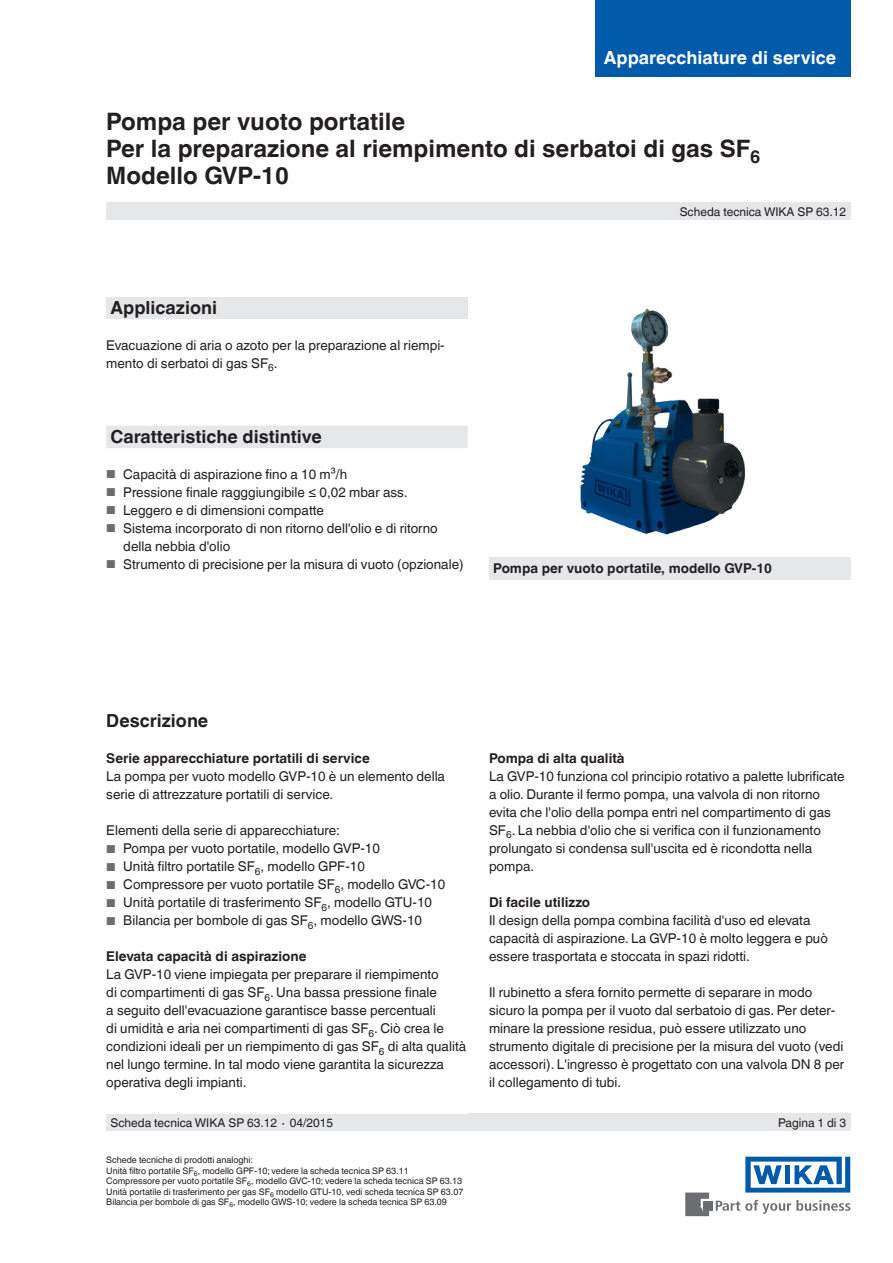
<style>
.page{position:relative;width:893px;height:1263px;background:#fff}
.page>*{position:absolute;margin:0;border:0;box-sizing:border-box;transform-origin:0 0}
.t1{font:700 24px/27px "Helvetica World";color:#231f20}
.t2{font:700 18px "Helvetica World";color:#231f20}
.t3{font:700 18px "Helvetica World";color:#fff}
.t4{font:13.5px/18px "Helvetica World";color:#231f20}
.t5{font:700 13.5px "Helvetica World";color:#231f20}
.t6{font:12px "Helvetica World";color:#231f20}
.t7{font:9px/10.5px "Helvetica World";color:#231f20}
.s1{font-size:11.55px;color:#6c6d70}
</style>
<div class="page">
<div style="left:106px;top:298px;width:362px;height:21px;background:#e6e7e9"></div>
<svg style="left:716px;top:1200px;width:134px;height:14px"></svg>
<div style="left:703px;top:1201px;width:9px;height:9px;background:#6c6d70"></div>
<svg style="left:685px;top:1192px;width:24px;height:24px"></svg>
<svg style="left:745px;top:1157px;width:105px;height:35px"></svg>
<div style="left:106px;top:203px;width:744px;height:17px;background:#e6e7e9"></div>
<div style="left:106px;top:1114px;width:744px;height:17px;background:#e6e7e9"></div>
<div style="left:595px;top:0;width:255px;height:77px;background:#015aaa"></div>
<div style="left:489px;top:557px;width:361px;height:23px;background:#e6e7e9"></div>
<div style="left:106px;top:426px;width:362px;height:22px;background:#e6e7e9"></div>
<img style="left:580px;top:308px;width:166px;height:227px">
<h2 class="t3" style="left:604px;top:47px;width:234px">Apparecchiature di service</h2>
<h1 class="t1" style="left:106px;top:108px;width:656px">Pompa per vuoto portatile<br>Per la preparazione al riempimento di serbatoi di gas SF<sub>6<br></sub>Modello GVP-10</h1>
<p class="t6" style="left:680px;top:204px;width:168px">Scheda tecnica WIKA SP 63.12</p>
<h2 class="t2" style="left:111px;top:297px;width:108px">Applicazioni</h2>
<p class="t4" style="left:106px;top:336px;width:340px">Evacuazione di aria o azoto per la preparazione al riempi&shy;mento di serbatoi di gas SF<sub>6</sub>.</p>
<h2 class="t2" style="left:111px;top:426px;width:213px">Caratteristiche distintive</h2>
<p class="t4" style="left:106px;top:465px;width:242px"><span class="s1">■</span> Capacità di aspirazione fino a 10 m³/h</p>
<p class="t4" style="left:106px;top:483px;width:303px"><span class="s1">■</span> Pressione finale ragggiungibile ≤ 0,02 mbar ass.</p>
<p class="t4" style="left:106px;top:501px;width:219px"><span class="s1">■</span> Leggero e di dimensioni compatte</p>
<p class="t4" style="left:123px;top:519px;width:316px;text-indent:-17px"><span class="s1">■</span> Sistema incorporato di non ritorno dell'olio e di ritorno della nebbia d'olio</p>
<p class="t4" style="left:106px;top:555px;width:359px"><span class="s1">■</span> Strumento di precisione per la misura di vuoto (opzionale)</p>
<p class="t5" style="left:493px;top:561px;width:280px">Pompa per vuoto portatile, modello GVP-10</p>
<h2 class="t2" style="left:106px;top:711px;width:103px">Descrizione</h2>
<p class="t5" style="left:106px;top:751px;width:265px">Serie apparecchiature portatili di service</p>
<p class="t4" style="left:106px;top:768px;width:340px">La pompa per vuoto modello GVP-10 è un elemento della serie di attrezzature portatili di service.</p>
<p class="t4" style="left:106px;top:822px;width:235px">Elementi della serie di apparecchiature:</p>
<p class="t4" style="left:106px;top:840px;width:275px"><span class="s1">■</span> Pompa per vuoto portatile, modello GVP-10</p>
<p class="t4" style="left:106px;top:858px;width:260px"><span class="s1">■</span> Unità filtro portatile SF<sub>6</sub>, modello GPF-10</p>
<p class="t4" style="left:106px;top:876px;width:340px"><span class="s1">■</span> Compressore per vuoto portatile SF<sub>6</sub>, modello GVC-10</p>
<p class="t4" style="left:106px;top:894px;width:327px"><span class="s1">■</span> Unità portatile di trasferimento SF<sub>6</sub>, modello GTU-10</p>
<p class="t4" style="left:106px;top:912px;width:317px"><span class="s1">■</span> Bilancia per bombole di gas SF<sub>6</sub>, modello GWS-10</p>
<p class="t5" style="left:106px;top:949px;width:202px">Elevata capacità di aspirazione</p>
<p class="t4" style="left:106px;top:966px;width:361px">La GVP-10 viene impiegata per preparare il riempimento<br>di compartimenti di gas SF<sub>6</sub>. Una bassa pressione finale<br>a seguito dell'evacuazione garantisce basse percentuali<br>di umidità e aria nei compartimenti di gas SF<sub>6</sub>. Ciò crea le condizioni ideali per un riempimento di gas SF<sub>6</sub> di alta qualità nel lungo termine. In tal modo viene garantita la sicurezza operativa degli impianti.</p>
<p class="t5" style="left:489px;top:750px;width:137px">Pompa di alta qualità</p>
<p class="t4" style="left:489px;top:767px;width:357px">La GVP-10 funziona col principio rotativo a palette lubrificate a olio. Durante il fermo pompa, una valvola di non ritorno evita che l'olio della pompa entri nel compartimento di gas SF<sub>6</sub>. La nebbia d'olio che si verifica con il funzionamento prolungato si condensa sull'uscita ed è ricondotta nella pompa.</p>
<p class="t5" style="left:489px;top:894px;width:103px">Di facile utilizzo</p>
<p class="t4" style="left:489px;top:911px;width:340px">Il design della pompa combina facilità d'uso ed elevata capacità di aspirazione. La GVP-10 è molto leggera e può essere trasportata e stoccata in spazi ridotti.</p>
<p class="t4" style="left:489px;top:983px;width:357px">Il rubinetto a sfera fornito permette di separare in modo sicuro la pompa per il vuoto dal serbatoio di gas. Per deter&shy;minare la pressione residua, può essere utilizzato uno strumento digitale di precisione per la misura del vuoto (vedi accessori). L'ingresso è progettato con una valvola DN 8 per il collegamento di tubi.</p>
<p class="t6" style="left:111px;top:1115px;width:224px">Scheda tecnica WIKA SP 63.12 ∙ 04/2015</p>
<p class="t6" style="left:778px;top:1115px;width:70px">Pagina 1 di 3</p>
<p class="t7" style="left:106px;top:1155px;width:359px">Schede tecniche di prodotti analoghi:<br>Unità filtro portatile SF<sub>6</sub>, modello GPF-10; vedere la scheda tecnica SP 63.11<br>Compressore per vuoto portatile SF<sub>6</sub>, modello GVC-10; vedere la scheda tecnica SP 63.13<br>Unità portatile di trasferimento per gas SF<sub>6</sub> modello GTU-10, vedi scheda tecnica SP 63.07<br>Bilancia per bombole di gas SF<sub>6</sub>, modello GWS-10; vedere la scheda tecnica SP 63.09</p>
</div>
